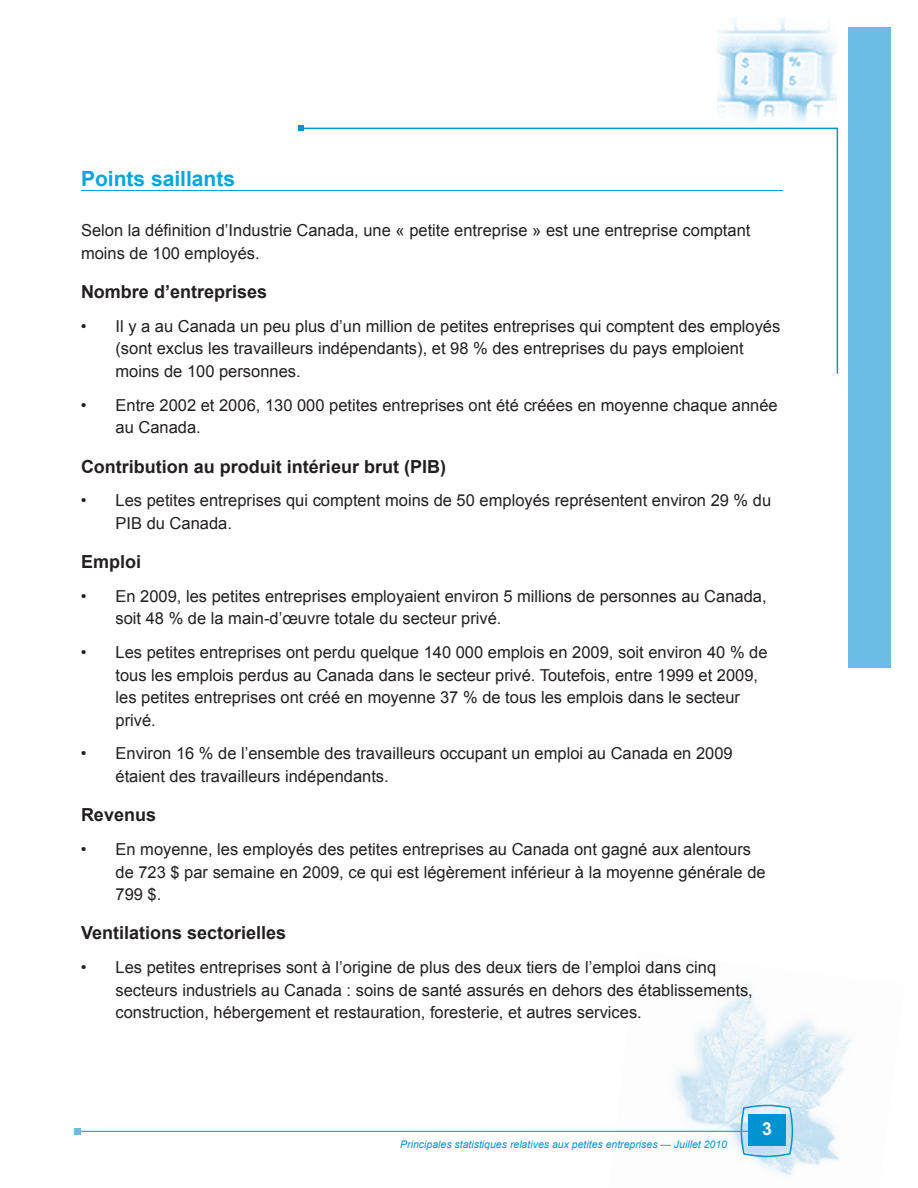
<style>
.page{position:relative;width:918px;height:1188px;background:#fff}
.page>*{position:absolute;margin:0;border:0;box-sizing:border-box;transform-origin:0 0}
.t1{font:700 21px "Arial";color:#02a6da}
.t2{font:700 18px "Arial";color:#231f20}
.t3{font:700 18px "Arial";color:#fff}
.t4{font:16.5px/22.5px "Arial";color:#231f20}
.t5{font:italic 10.5px "Arial";color:#0093d0}
</style>
<div class="page">
<img style="left:608px;top:987px;width:244px;height:188px">
<hr style="left:81px;top:1131px;width:670px;height:1px;background:#0093d0">
<div style="left:848px;top:27px;width:43px;height:640px;background:#6bbde5"></div>
<svg style="left:304px;top:127px;width:535px;height:247px"></svg>
<svg style="left:298px;top:125px;width:6px;height:6px"></svg>
<img style="left:717px;top:18px;width:120px;height:106px">
<hr style="left:81px;top:190px;width:702px;height:1px;background:#02a6da">
<div style="left:74px;top:1128px;width:7px;height:7px;background:#6bbde5"></div>
<svg style="left:740px;top:1104px;width:54px;height:54px;background:#66bce1"></svg>
<p class="t1" style="left:81px;top:164px;width:156px">Points saillants</p>
<p class="t4" style="left:81px;top:219px;width:671px">Selon la définition d’Industrie Canada, une « petite entreprise » est une entreprise comptant moins de 100 employés.</p>
<p class="t2" style="left:81px;top:280px;width:188px">Nombre d’entreprises</p>
<p class="t4" style="left:116px;top:315px;width:666px;text-indent:-35px">• Il y a au Canada un peu plus d’un million de petites entreprises qui comptent des employés (sont exclus les travailleurs indépendants), et 98 % des entreprises du pays emploient moins de 100 personnes.</p>
<p class="t4" style="left:116px;top:394px;width:664px;text-indent:-35px">• Entre 2002 et 2006, 130 000 petites entreprises ont été créées en moyenne chaque année au Canada.</p>
<p class="t2" style="left:81px;top:454px;width:367px">Contribution au produit intérieur brut (PIB)</p>
<p class="t4" style="left:116px;top:489px;width:657px;text-indent:-35px">• Les petites entreprises qui comptent moins de 50 employés représentent environ 29 % du<br>PIB du Canada.</p>
<p class="t2" style="left:81px;top:550px;width:62px">Emploi</p>
<p class="t4" style="left:116px;top:585px;width:653px;text-indent:-35px">• En 2009, les petites entreprises employaient environ 5 millions de personnes au Canada, soit 48 % de la main-d’œuvre totale du secteur privé.</p>
<p class="t4" style="left:116px;top:641px;width:654px;text-indent:-35px">• Les petites entreprises ont perdu quelque 140 000 emplois en 2009, soit environ 40 % de tous les emplois perdus au Canada dans le secteur privé. Toutefois, entre 1999 et 2009, les petites entreprises ont créé en moyenne 37 % de tous les emplois dans le secteur privé.</p>
<p class="t4" style="left:116px;top:743px;width:619px;text-indent:-35px">• Environ 16 % de l’ensemble des travailleurs occupant un emploi au Canada en 2009 étaient des travailleurs indépendants.</p>
<p class="t2" style="left:81px;top:803px;width:77px">Revenus</p>
<p class="t4" style="left:116px;top:838px;width:652px;text-indent:-35px">• En moyenne, les employés des petites entreprises au Canada ont gagné aux alentours de 723 $ par semaine en 2009, ce qui est légèrement inférieur à la moyenne générale de<br>799 $.</p>
<p class="t2" style="left:81px;top:921px;width:207px">Ventilations sectorielles</p>
<p class="t4" style="left:116px;top:956px;width:639px;text-indent:-35px">• Les petites entreprises sont à l’origine de plus des deux tiers de l’emploi dans cinq secteurs industriels au Canada : soins de santé assurés en dehors des établissements, construction, hébergement et restauration, foresterie, et autres services.</p>
<p class="t5" style="left:400px;top:1137px;width:328px">Principales statistiques relatives aux petites entreprises — Juillet 2010</p>
<p class="t3" style="left:762px;top:1117px;width:11px">3</p>
</div>
